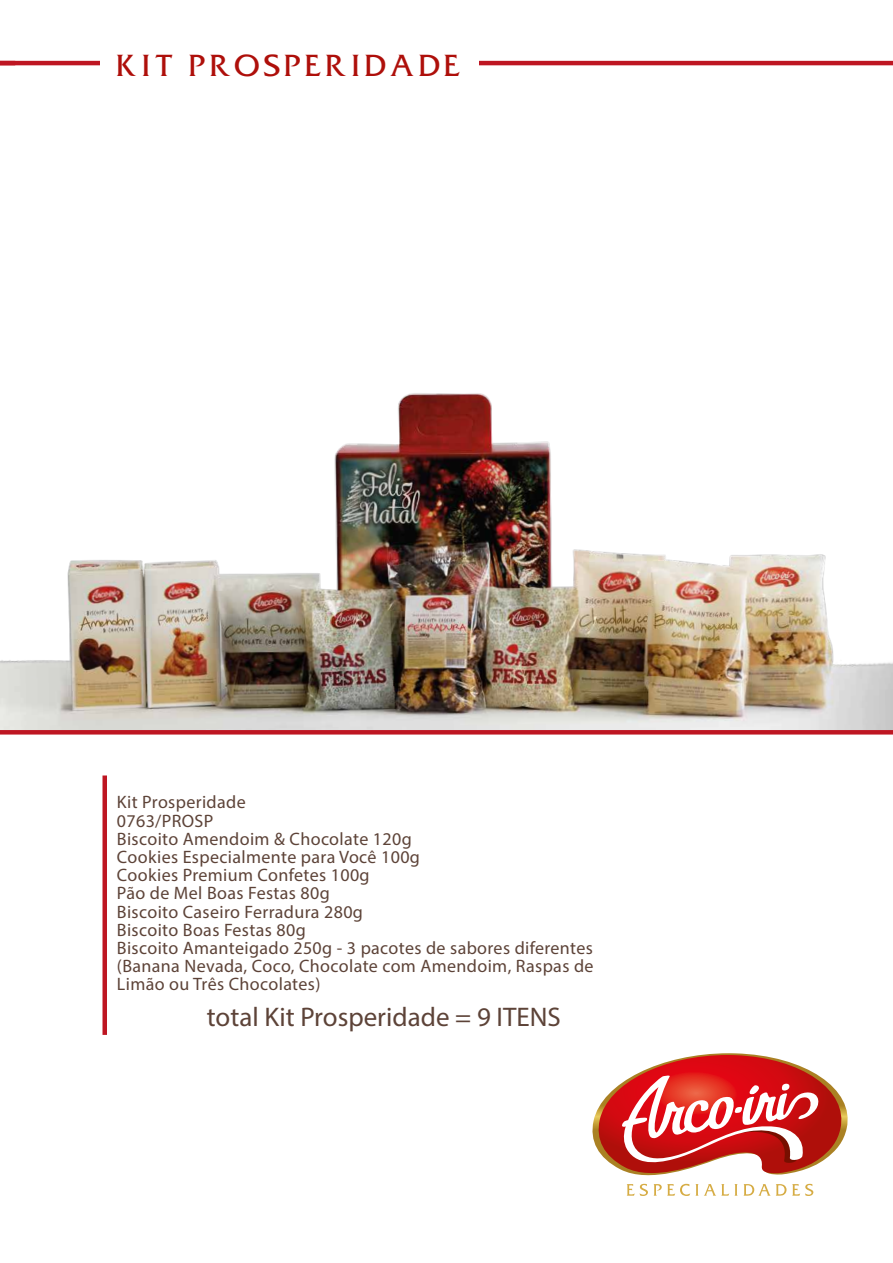
<style>
.page{position:relative;width:893px;height:1263px;background:#fff}
.page>*{position:absolute;margin:0;border:0;box-sizing:border-box;transform-origin:0 0}
.t1{font:28.35px "Friz Quadrata Font";letter-spacing:.12em;color:#ae0f0a}
.t2{font:27px "Myriad";color:#5d4338}
.t3{font:18px/18.1px "Myriad Pro";letter-spacing:.02em;color:#5d4338}
</style>
<div class="page">
<hr style="left:0;top:61px;width:893px;height:4px;background:#be1622">
<div style="left:100px;top:34px;width:379px;height:61px;background:#fff"></div>
<svg style="left:592px;top:1053px;width:256px;height:143px"></svg>
<img style="left:0;top:393px;width:893px;height:337px">
<hr style="left:0;top:730px;width:893px;height:4px;background:#be1622">
<div style="left:102px;top:775px;width:5px;height:260px;background:#be1622"></div>
<h1 class="t1" style="left:116px;top:47px;width:346px">KIT PROSPERIDADE</h1>
<p class="t3" style="left:117px;top:793px;width:478px">Kit Prosperidade<br>0763/PROSP<br>Biscoito Amendoim &amp; Chocolate 120g<br>Cookies Especialmente para Você 100g<br>Cookies Premium Confetes 100g<br>Pão de Mel Boas Festas 80g<br>Biscoito Caseiro Ferradura 280g<br>Biscoito Boas Festas 80g<br>Biscoito Amanteigado 250g - 3 pacotes de sabores diferentes (Banana Nevada, Coco, Chocolate com Amendoim, Raspas de<br>Limão ou Três Chocolates)</p>
<h2 class="t2" style="left:207px;top:1000px;width:356px">total Kit Prosperidade = 9 ITENS</h2>
</div>
